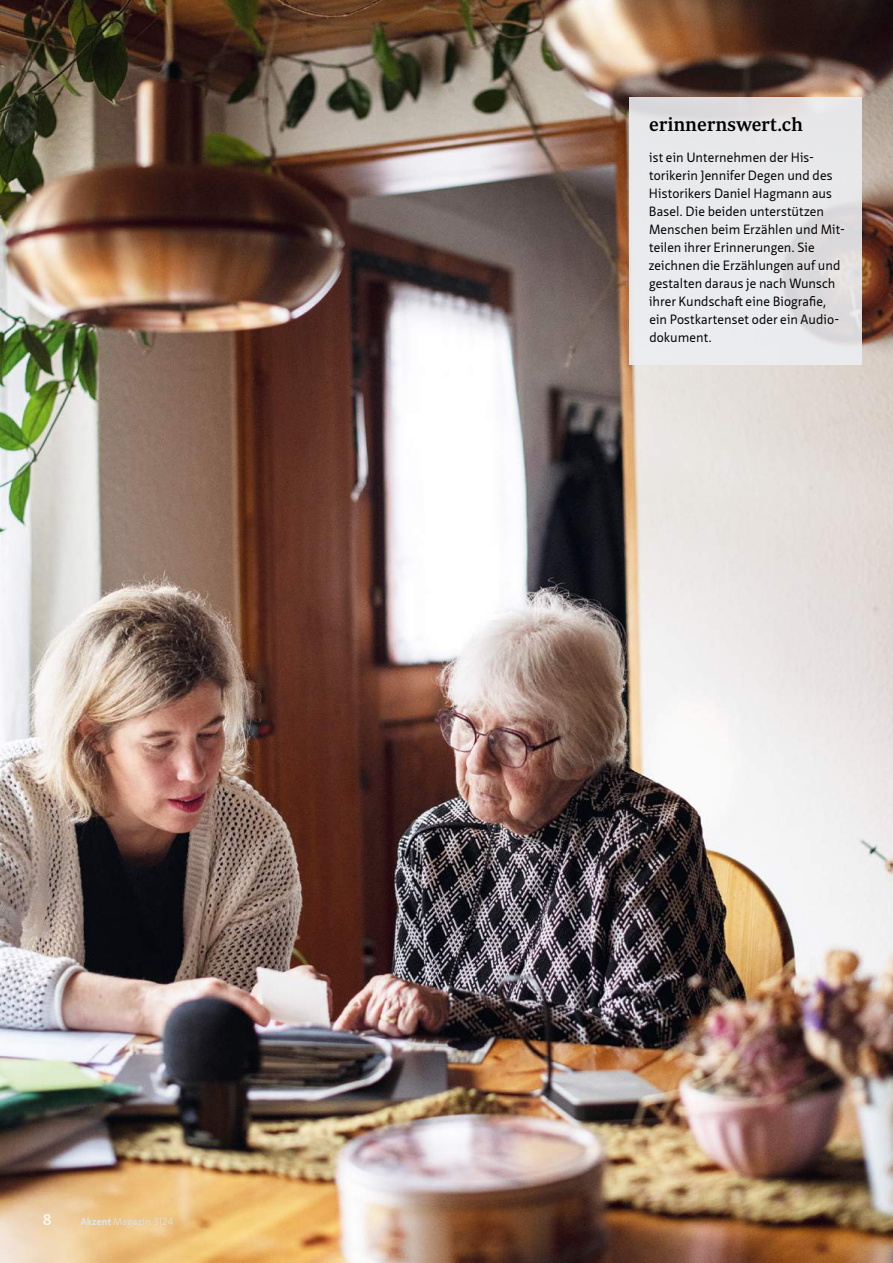
<style>
.page{position:relative;width:893px;height:1263px;background:#fff}
.page>*{position:absolute;margin:0;border:0;box-sizing:border-box;transform-origin:0 0}
.t1{font:500 19.05px "Periodico Text";letter-spacing:-.005em;color:#000}
.t2{font:600 15px "Neue Sans Pro";color:#fff}
.t3{font:13.05px/18px "Neue Sans Pro";color:#000}
.t4{font:300 9.75px "Neue Sans Pro";letter-spacing:.02em;color:#e3e3e3}
.s1{font-weight:700}
</style>
<div class="page">
<img style="left:0;top:0;width:893px;height:1263px">
<svg style="left:629px;top:97px;width:233px;height:268px;background:#e6e6e9"></svg>
<p class="t2" style="left:43px;top:1210px;width:10px">8</p>
<p class="t4" style="left:81px;top:1215px;width:94px"><span class="s1">Akzent</span> Magazin 3|24</p>
<h1 class="t1" style="left:649px;top:114px;width:156px">erinnernswert.ch</h1>
<p class="t3" style="left:649px;top:148px;width:198px">ist ein Unternehmen der His&shy;torikerin Jennifer Degen und des<br>Historikers Daniel Hagmann aus<br>Basel. Die beiden unterstützen<br>Menschen beim Erzählen und Mit&shy;teilen ihrer Erinnerungen. Sie zeichnen die Erzählungen auf und gestalten daraus je nach Wunsch ihrer Kundschaft eine Biografie, ein Postkartenset oder ein Audio&shy;dokument.</p>
</div>
